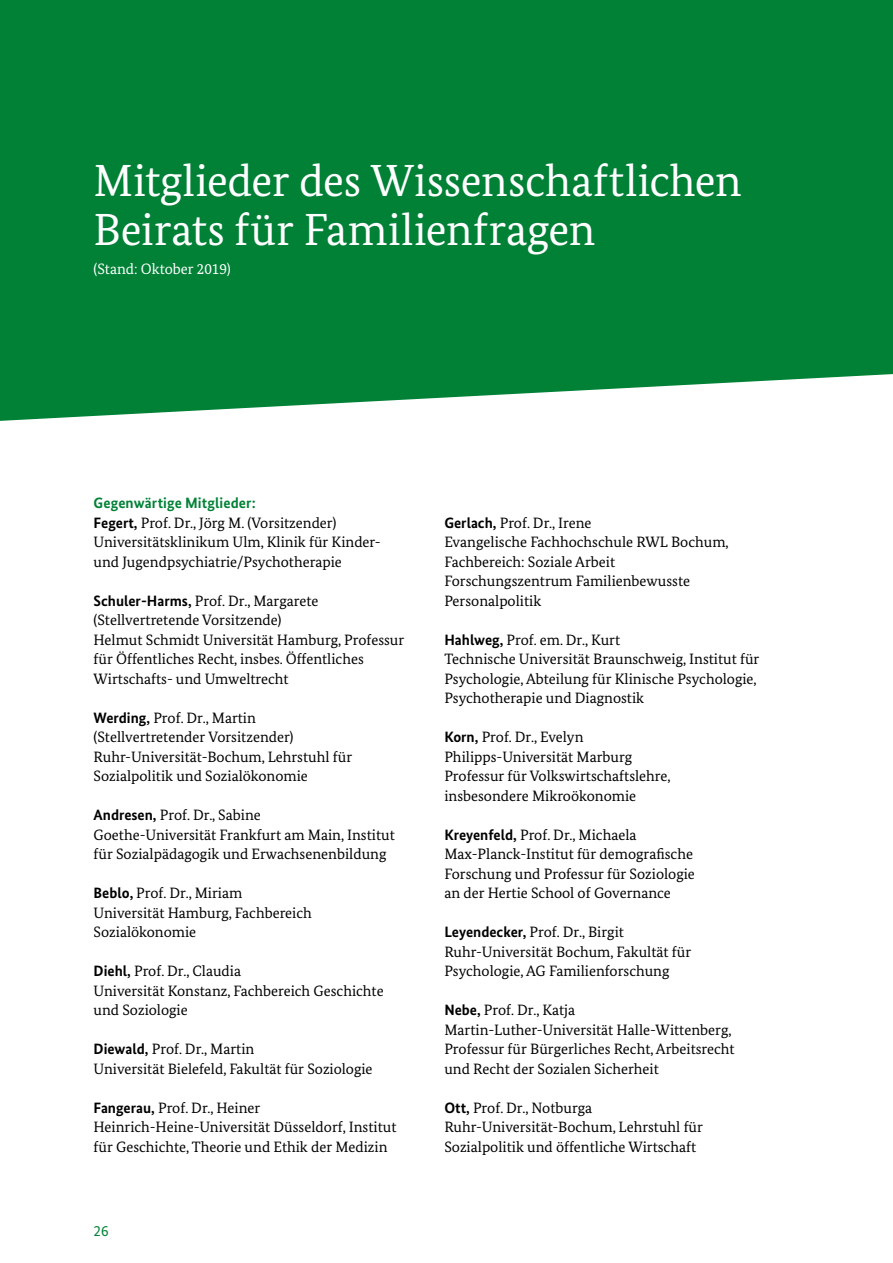
<style>
.page{position:relative;width:893px;height:1263px;background:#fff}
.page>*{position:absolute;margin:0;border:0;box-sizing:border-box;transform-origin:0 0}
.t1{font:45px/49.5px "Bundes Serif";color:#fff}
.t2{font:15px/19.5px "Bundes Serif";color:#000}
.t3{font:700 15px "Bundes Sans";letter-spacing:.01em;color:#008136}
.t4{font:15px "Bundes Serif";color:#fff}
.t5{font:15px "Bundes Sans";color:#008136}
.s1{font-family:"Bundes Sans";font-weight:700}
</style>
<div class="page">
<div style="left:0;top:0;width:893px;height:421px;background:#008136"></div>
<h1 class="t1" style="left:94px;top:155px;width:650px">Mitglieder des Wissenschaftlichen<br>Beirats für Familienfragen</h1>
<p class="t4" style="left:94px;top:260px;width:139px">(Stand: Oktober 2019)</p>
<h2 class="t3" style="left:94px;top:494px;width:164px">Gegenwärtige Mitglieder:</h2>
<p class="t2" style="left:94px;top:513px;width:244px"><span class="s1">Fegert,</span> Prof. Dr., Jörg M. (Vorsitzender)</p>
<p class="t2" style="left:94px;top:532px;width:289px">Universitätsklinikum Ulm, Klinik für Kinder&shy;und Jugendpsychiatrie/Psychotherapie</p>
<p class="t2" style="left:94px;top:591px;width:226px"><span class="s1">Schuler-Harms,</span> Prof. Dr., Margarete (Stellvertretende Vorsitzende)</p>
<p class="t2" style="left:94px;top:630px;width:312px">Helmut Schmidt Universität Hamburg, Professur für Öffentliches Recht, insbes. Öffentliches<br>Wirtschafts- und Umweltrecht</p>
<p class="t2" style="left:94px;top:708px;width:201px"><span class="s1">Werding,</span> Prof. Dr., Martin (Stellvertretender Vorsitzender)</p>
<p class="t2" style="left:94px;top:747px;width:260px">Ruhr-Universität-Bochum, Lehrstuhl für<br>Sozialpolitik und Sozialökonomie</p>
<p class="t2" style="left:94px;top:805px;width:169px"><span class="s1">Andresen,</span> Prof. Dr., Sabine</p>
<p class="t2" style="left:94px;top:825px;width:303px">Goethe-Universität Frankfurt am Main, Institut für Sozialpädagogik und Erwachsenenbildung</p>
<p class="t2" style="left:94px;top:883px;width:150px"><span class="s1">Beblo,</span> Prof. Dr., Miriam</p>
<p class="t2" style="left:94px;top:903px;width:220px">Universität Hamburg, Fachbereich<br>Sozialökonomie</p>
<p class="t2" style="left:94px;top:961px;width:149px"><span class="s1">Diehl,</span> Prof. Dr., Claudia</p>
<p class="t2" style="left:94px;top:981px;width:292px">Universität Konstanz, Fachbereich Geschichte und Soziologie</p>
<p class="t2" style="left:94px;top:1039px;width:162px"><span class="s1">Diewald,</span> Prof. Dr., Martin</p>
<p class="t2" style="left:94px;top:1059px;width:281px">Universität Bielefeld, Fakultät für Soziologie</p>
<p class="t2" style="left:94px;top:1098px;width:168px"><span class="s1">Fangerau,</span> Prof. Dr., Heiner</p>
<p class="t2" style="left:94px;top:1117px;width:304px">Heinrich-Heine-Universität Düsseldorf, Institut für Geschichte, Theorie und Ethik der Medizin</p>
<p class="t5" style="left:94px;top:1222px;width:16px">26</p>
<p class="t2" style="left:444px;top:513px;width:149px"><span class="s1">Gerlach,</span> Prof. Dr., Irene</p>
<p class="t2" style="left:444px;top:532px;width:286px">Evangelische Fachhochschule RWL Bochum,<br>Fachbereich: Soziale Arbeit</p>
<p class="t2" style="left:444px;top:571px;width:247px">Forschungszentrum Familienbewusste<br>Personalpolitik</p>
<p class="t2" style="left:444px;top:630px;width:177px"><span class="s1">Hahlweg,</span> Prof. em. Dr., Kurt</p>
<p class="t2" style="left:444px;top:649px;width:317px">Technische Universität Braunschweig, Institut für<br>Psychologie, Abteilung für Klinische Psychologie,<br>Psychotherapie und Diagnostik</p>
<p class="t2" style="left:444px;top:727px;width:141px"><span class="s1">Korn,</span> Prof. Dr., Evelyn</p>
<p class="t2" style="left:444px;top:747px;width:189px">Philipps-Universität Marburg</p>
<p class="t2" style="left:444px;top:766px;width:228px">Professur für Volkswirtschaftslehre, insbesondere Mikroökonomie</p>
<p class="t2" style="left:444px;top:825px;width:194px"><span class="s1">Kreyenfeld,</span> Prof. Dr., Michaela</p>
<p class="t2" style="left:444px;top:844px;width:252px">Max-Planck-Institut für demografische<br>Forschung und Professur für Soziologie an der Hertie School of Governance</p>
<p class="t2" style="left:444px;top:922px;width:181px"><span class="s1">Leyendecker,</span> Prof. Dr., Birgit</p>
<p class="t2" style="left:444px;top:942px;width:248px">Ruhr-Universität Bochum, Fakultät für<br>Psychologie, AG Familienforschung</p>
<p class="t2" style="left:444px;top:1000px;width:132px"><span class="s1">Nebe,</span> Prof. Dr., Katja</p>
<p class="t2" style="left:444px;top:1020px;width:292px">Martin-Luther-Universität Halle-Wittenberg,<br>Professur für Bürgerliches Recht, Arbeitsrecht und Recht der Sozialen Sicherheit</p>
<p class="t2" style="left:444px;top:1098px;width:149px"><span class="s1">Ott,</span> Prof. Dr., Notburga</p>
<p class="t2" style="left:444px;top:1117px;width:260px">Ruhr-Universität-Bochum, Lehrstuhl für<br>Sozialpolitik und öffentliche Wirtschaft</p>
</div>
